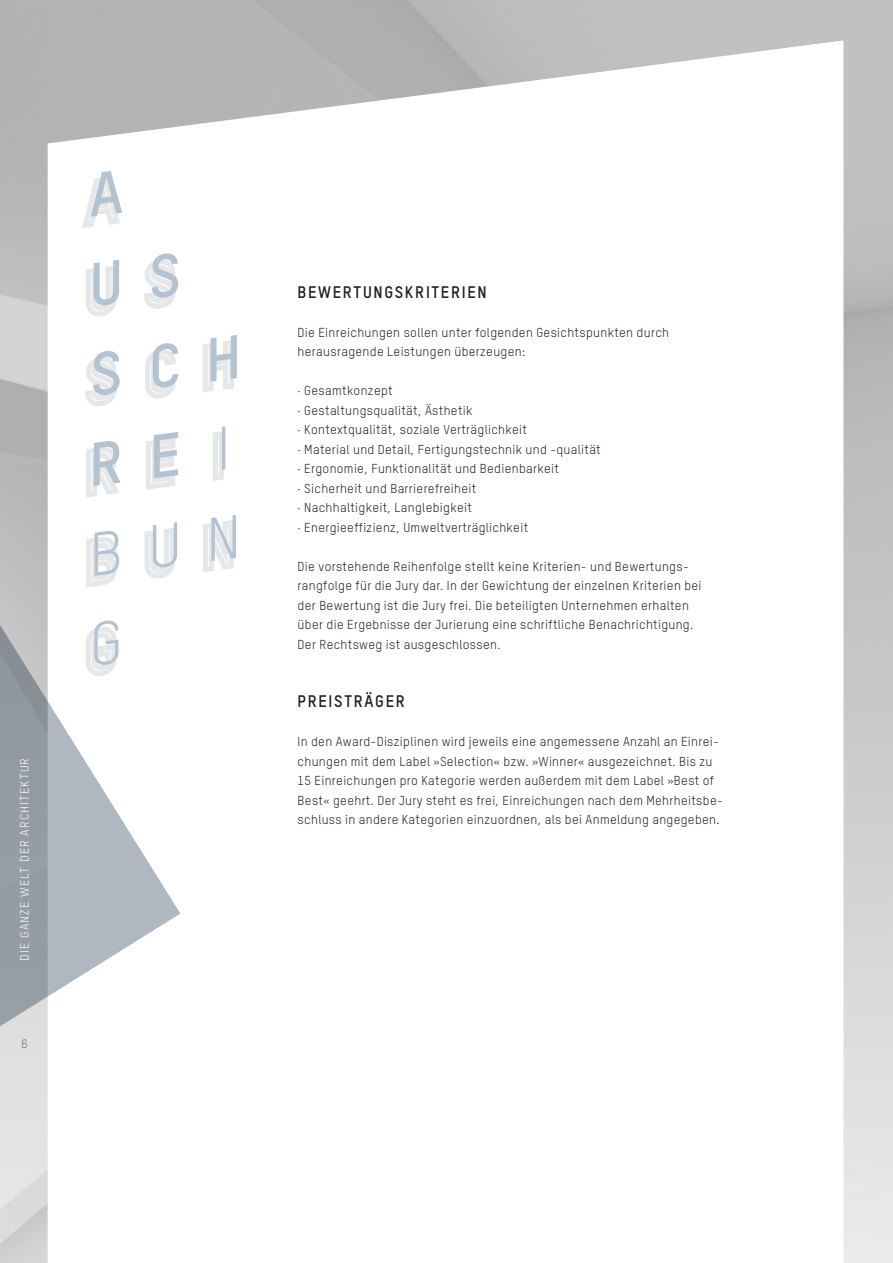
<style>
.page{position:relative;width:893px;height:1263px;background:#fff}
.page>*{position:absolute;margin:0;border:0;box-sizing:border-box;transform-origin:0 0}
.t1{font:60px/89.2px "TSTARPRO";color:#b4c3d2;text-align:right}
.Headline_DE_Tstar_11{font:700 16.5px "TSTARPRO";letter-spacing:.1em;color:#231f20}
.Text_DE_Tstar_8_5_Pt{font:12.75px/19.5px "TSTARPRO";letter-spacing:.025em;color:#231f20}
.t2{font:12px "TSTARPRO";letter-spacing:.1em;color:#fff}
.t3{font:12px "TSTARPRO";color:#4f7396}
</style>
<div class="page">
<img style="left:0;top:0;width:893px;height:1263px">
<svg style="left:0;top:612px;width:180px;height:485px"></svg>
<svg style="left:215px;top:434px;width:6px;height:44px"></svg>
<svg style="left:89px;top:523px;width:142px;height:61px"></svg>
<svg style="left:148px;top:335px;width:89px;height:62px"></svg>
<svg style="left:85px;top:169px;width:37px;height:56px"></svg>
<svg style="left:88px;top:252px;width:90px;height:63px"></svg>
<svg style="left:88px;top:349px;width:32px;height:56px"></svg>
<svg style="left:88px;top:432px;width:90px;height:62px"></svg>
<svg style="left:88px;top:619px;width:30px;height:56px"></svg>
<p class="t2" style="left:17px;top:961px;width:204px;rotate:-90deg">DIE GANZE WELT DER ARCHITEKTUR</p>
<p class="t3" style="left:21px;top:1036px;width:8px">6</p>
<h1 class="t1" style="left:70px;top:420px;width:154px;rotate:-7deg">I<br>B U N</h1>
<p class="Headline_DE_Tstar_11" style="left:298px;top:281px;width:190px">BEWERTUNGSKRITERIEN</p>
<p class="Text_DE_Tstar_8_5_Pt" style="left:298px;top:322px;width:373px">Die Einreichungen sollen unter folgenden Gesichtspunkten durch</p>
<p class="Text_DE_Tstar_8_5_Pt" style="left:298px;top:341px;width:229px">herausragende Leistungen überzeugen:</p>
<p class="Text_DE_Tstar_8_5_Pt" style="left:298px;top:380px;width:97px">· Gesamtkonzept</p>
<p class="Text_DE_Tstar_8_5_Pt" style="left:298px;top:400px;width:176px">· Gestaltungsqualität, Ästhetik</p>
<p class="Text_DE_Tstar_8_5_Pt" style="left:298px;top:419px;width:231px">· Kontextqualität, soziale Verträglichkeit</p>
<p class="Text_DE_Tstar_8_5_Pt" style="left:298px;top:439px;width:305px">· Material und Detail, Fertigungstechnik und -qualität</p>
<p class="Text_DE_Tstar_8_5_Pt" style="left:298px;top:458px;width:263px">· Ergonomie, Funktionalität und Bedienbarkeit</p>
<p class="Text_DE_Tstar_8_5_Pt" style="left:298px;top:478px;width:180px">· Sicherheit und Barrierefreiheit</p>
<p class="Text_DE_Tstar_8_5_Pt" style="left:298px;top:498px;width:176px">· Nachhaltigkeit, Langlebigkeit</p>
<p class="Text_DE_Tstar_8_5_Pt" style="left:298px;top:517px;width:232px">· Energieeffizienz, Umweltverträglichkeit</p>
<p class="Text_DE_Tstar_8_5_Pt" style="left:298px;top:556px;width:393px">Die vorstehende Reihenfolge stellt keine Kriterien- und Bewertungs-</p>
<p class="Text_DE_Tstar_8_5_Pt" style="left:298px;top:576px;width:405px">rangfolge für die Jury dar. In der Gewichtung der einzelnen Kriterien bei der Bewertung ist die Jury frei. Die beteiligten Unternehmen erhalten</p>
<p class="Text_DE_Tstar_8_5_Pt" style="left:298px;top:615px;width:395px">über die Ergebnisse der Jurierung eine schriftliche Benachrichtigung.<br>Der Rechtsweg ist ausgeschlossen.</p>
<p class="Headline_DE_Tstar_11" style="left:298px;top:690px;width:109px">PREISTRÄGER</p>
<p class="Text_DE_Tstar_8_5_Pt" style="left:298px;top:732px;width:427px">In den Award-Disziplinen wird jeweils eine angemessene Anzahl an Einrei&shy;chungen mit dem Label »Selection« bzw. »Winner« ausgezeichnet. Bis zu 15 Einreichungen pro Kategorie werden außerdem mit dem Label »Best of Best« geehrt. Der Jury steht es frei, Einreichungen nach dem Mehrheitsbe&shy;schluss in andere Kategorien einzuordnen, als bei Anmeldung angegeben.</p>
</div>
